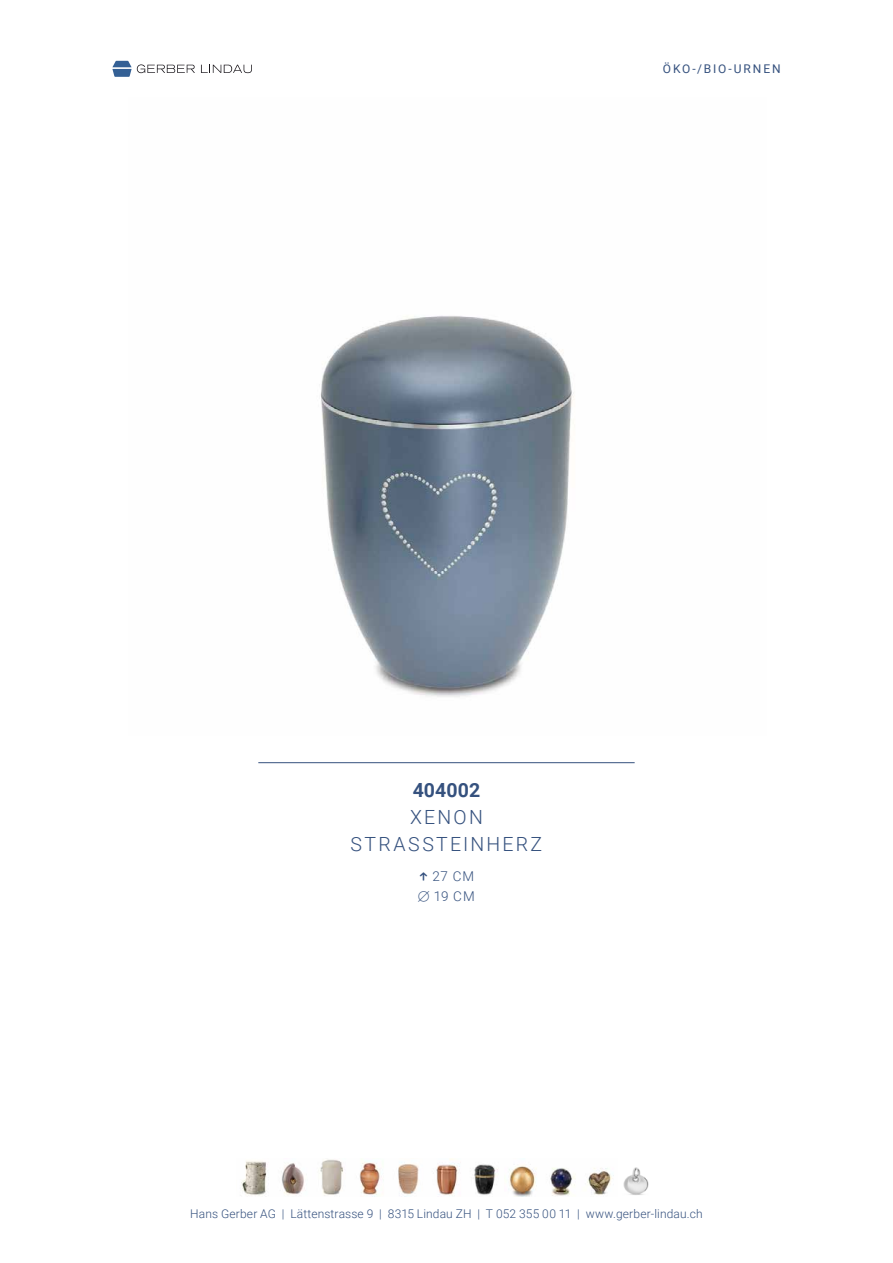
<style>
.page{position:relative;width:893px;height:1263px;background:#fff}
.page>*{position:absolute;margin:0;border:0;box-sizing:border-box;transform-origin:0 0}
.t1{font:300 19.5px/27px "Roboto";letter-spacing:.115em;color:#35517e;text-align:center}
.t2{font:700 19.5px "Roboto";letter-spacing:.005em;color:#35517e}
.t3{font:300 13.5px/19.5px "Roboto";letter-spacing:.065em;color:#35517e;text-align:right}
.t4{font:300 12px "Roboto";letter-spacing:.01em;color:#35517e}
.t5{font:12px "Roboto";letter-spacing:.155em;color:#35517e}
</style>
<div class="page">
<svg style="left:112px;top:61px;width:83px;height:16px"></svg>
<svg style="left:201px;top:65px;width:51px;height:8px"></svg>
<hr style="left:258px;top:762px;width:377px;height:1px;background:#35517e">
<img style="left:321px;top:315px;width:253px;height:382px">
<img style="left:241px;top:1159px;width:408px;height:37px">
<p class="t5" style="left:663px;top:60px;width:119px">ÖKO-/BIO-URNEN</p>
<h1 class="t2" style="left:413px;top:776px;width:69px">404002</h1>
<h1 class="t1" style="left:351px;top:803px;width:193px">XENON<br>STRASSTEINHERZ</h1>
<p class="t3" style="left:418px;top:866px;width:58px">27 CM<br>∅ 19 CM</p>
<p class="t4" style="left:190px;top:1205px;width:514px">Hans Gerber AG | Lättenstrasse 9 | 8315 Lindau ZH | T 052 355 00 11 | www.gerber-lindau.ch</p>
</div>
